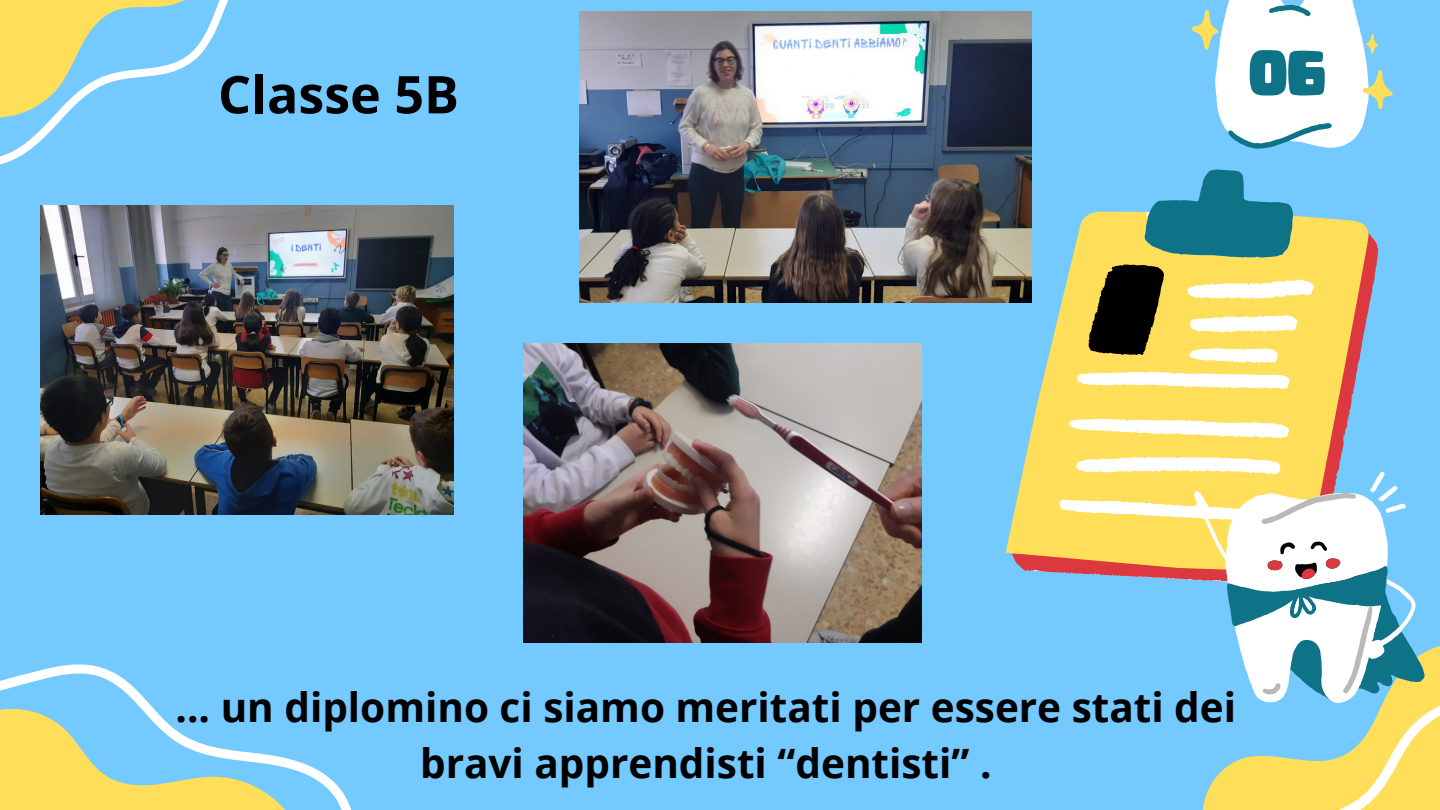
<style>
.page{position:relative;width:1440px;height:810px;background:#74c9ff}
.page>*{position:absolute;margin:0;border:0;box-sizing:border-box;transform-origin:0 0}
.t1{font:88.3px "Shepherd";color:#0e7386}
.t2{font:700 52px "Open Sans";color:#000}
.t3{font:700 40.5px/56.2px "Open Sans";color:#000;text-align:center}
</style>
<div class="page">
<svg style="left:0;top:0;width:320px;height:242px"></svg>
<svg style="left:1192px;top:0;width:201px;height:149px"></svg>
<svg style="left:0;top:664px;width:351px;height:146px"></svg>
<svg style="left:1050px;top:234px;width:328px;height:346px"></svg>
<svg style="left:1150px;top:169px;width:143px;height:42px"></svg>
<svg style="left:1006px;top:211px;width:363px;height:361px;background:#d2c87f"></svg>
<svg style="left:1192px;top:471px;width:248px;height:339px"></svg>
<img style="left:579px;top:12px;width:452px;height:291px">
<img style="left:524px;top:344px;width:397px;height:298px">
<img style="left:41px;top:206px;width:412px;height:309px">
<p class="t2" style="left:218px;top:58px;width:242px">Classe 5B</p>
<p class="t1" style="left:1249px;top:38px;width:78px">06</p>
<p class="t3" style="left:176px;top:678px;width:1062px">... un diplomino ci siamo meritati per essere stati dei bravi apprendisti “dentisti” .</p>
</div>
